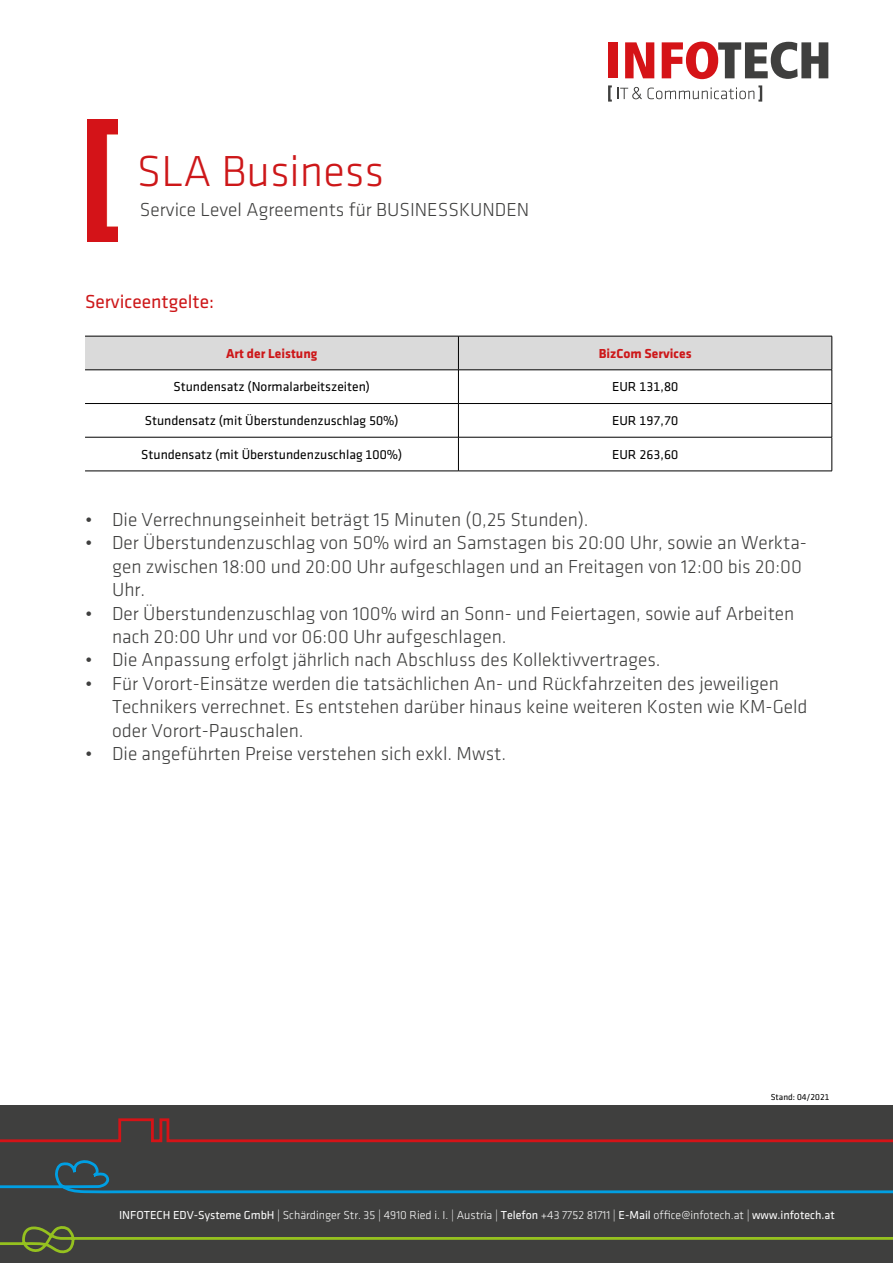
<style>
.page{position:relative;width:893px;height:1263px;background:#fff}
.page>*{position:absolute;margin:0;border:0;box-sizing:border-box;transform-origin:0 0}
.t1{font:300 45px "Klavika";color:#cd1719}
.t2{font:300 19.5px/23.4px "Klavika";color:#3f3f3e}
.t3{font:19.5px "Klavika Regular TF";color:#cd1719}
.t4{font:13.5px "Klavika Regular TF";color:#000}
.t5{font:700 13.5px "Klavika";color:#cd1719}
.t6{font:300 12px "Klavika";color:#fff}
.t7{font:9px "Klavika Regular TF";color:#000}
.s1{font-family:"Klavika Regular TF";font-weight:400}
</style>
<div class="page">
<svg style="left:608px;top:85px;width:154px;height:17px"></svg>
<div style="left:608px;top:42px;width:10px;height:36px;background:#d51317"></div>
<svg style="left:625px;top:42px;width:29px;height:36px"></svg>
<svg style="left:662px;top:42px;width:166px;height:37px"></svg>
<img style="left:87px;top:119px;width:30px;height:122px">
<div style="left:85px;top:337px;width:747px;height:33px;background:#dadada"></div>
<hr style="left:458px;top:336px;width:1px;height:34px;background:#000">
<hr style="left:832px;top:336px;width:1px;height:34px;background:#000">
<hr style="left:85px;top:370px;width:373px;height:1px;background:#000">
<hr style="left:458px;top:370px;width:374px;height:1px;background:#000">
<hr style="left:458px;top:370px;width:1px;height:33px;background:#000">
<hr style="left:832px;top:370px;width:1px;height:33px;background:#000">
<hr style="left:85px;top:403px;width:373px;height:1px;background:#000">
<hr style="left:458px;top:403px;width:374px;height:1px;background:#000">
<hr style="left:458px;top:404px;width:1px;height:33px;background:#000">
<hr style="left:832px;top:404px;width:1px;height:33px;background:#000">
<hr style="left:85px;top:437px;width:373px;height:1px;background:#000">
<hr style="left:458px;top:437px;width:374px;height:1px;background:#000">
<hr style="left:458px;top:437px;width:1px;height:34px;background:#000">
<hr style="left:832px;top:437px;width:1px;height:34px;background:#000">
<hr style="left:85px;top:471px;width:373px;height:1px;background:#000">
<hr style="left:458px;top:471px;width:374px;height:1px;background:#000">
<hr style="left:85px;top:336px;width:373px;height:1px;background:#000">
<hr style="left:458px;top:336px;width:374px;height:1px;background:#000">
<div style="left:0;top:1105px;width:893px;height:158px;background:#3f3f3e"></div>
<svg style="left:0;top:1118px;width:893px;height:25px"></svg>
<svg style="left:0;top:1160px;width:893px;height:34px"></svg>
<svg style="left:0;top:1226px;width:893px;height:27px"></svg>
<h1 class="t1" style="left:137px;top:148px;width:249px">SLA Business</h1>
<p class="t2" style="left:140px;top:198px;width:391px">Service Level Agreements für BUSINESSKUNDEN</p>
<p class="t3" style="left:85px;top:292px;width:131px">Serviceentgelte:</p>
<p class="t5" style="left:226px;top:346px;width:93px">Art der Leistung</p>
<p class="t5" style="left:599px;top:346px;width:94px">BizCom Services</p>
<p class="t4" style="left:173px;top:380px;width:198px">Stundensatz (Normalarbeitszeiten)</p>
<p class="t4" style="left:612px;top:380px;width:68px">EUR 131,80</p>
<p class="t4" style="left:145px;top:414px;width:255px">Stundensatz (mit Überstundenzuschlag 50%)</p>
<p class="t4" style="left:612px;top:414px;width:68px">EUR 197,70</p>
<p class="t4" style="left:141px;top:447px;width:262px">Stundensatz (mit Überstundenzuschlag 100%)</p>
<p class="t4" style="left:612px;top:447px;width:68px">EUR 263,60</p>
<p class="t2" style="left:85px;top:508px;width:505px">• Die Verrechnungseinheit beträgt 15 Minuten (0,25 Stunden).</p>
<p class="t2" style="left:112px;top:531px;width:696px;text-indent:-27px">• Der Überstundenzuschlag von 50% wird an Samstagen bis 20:00 Uhr, sowie an Werkta&shy;gen zwischen 18:00 und 20:00 Uhr aufgeschlagen und an Freitagen von 12:00 bis 20:00<br>Uhr.</p>
<p class="t2" style="left:112px;top:602px;width:684px;text-indent:-27px">• Der Überstundenzuschlag von 100% wird an Sonn- und Feiertagen, sowie auf Arbeiten nach 20:00 Uhr und vor 06:00 Uhr aufgeschlagen.</p>
<p class="t2" style="left:85px;top:648px;width:577px">• Die Anpassung erfolgt jährlich nach Abschluss des Kollektivvertrages.</p>
<p class="t2" style="left:112px;top:672px;width:697px;text-indent:-27px">• Für Vorort-Einsätze werden die tatsächlichen An- und Rückfahrzeiten des jeweiligen<br>Technikers verrechnet. Es entstehen darüber hinaus keine weiteren Kosten wie KM-Geld oder Vorort-Pauschalen.</p>
<p class="t2" style="left:85px;top:742px;width:423px">• Die angeführten Preise verstehen sich exkl. Mwst.</p>
<p class="t7" style="left:771px;top:1092px;width:60px">Stand: 04/2021</p>
<p class="t6" style="left:119px;top:1209px;width:717px"><span class="s1">INFOTECH EDV-Systeme GmbH</span> | Schärdinger Str. 35 | 4910 Ried i. I. | Austria | <span class="s1">Telefon</span> +43 7752 81711 | <span class="s1">E-Mail</span> office@infotech.at | <span class="s1">www.infotech.at</span></p>
</div>
